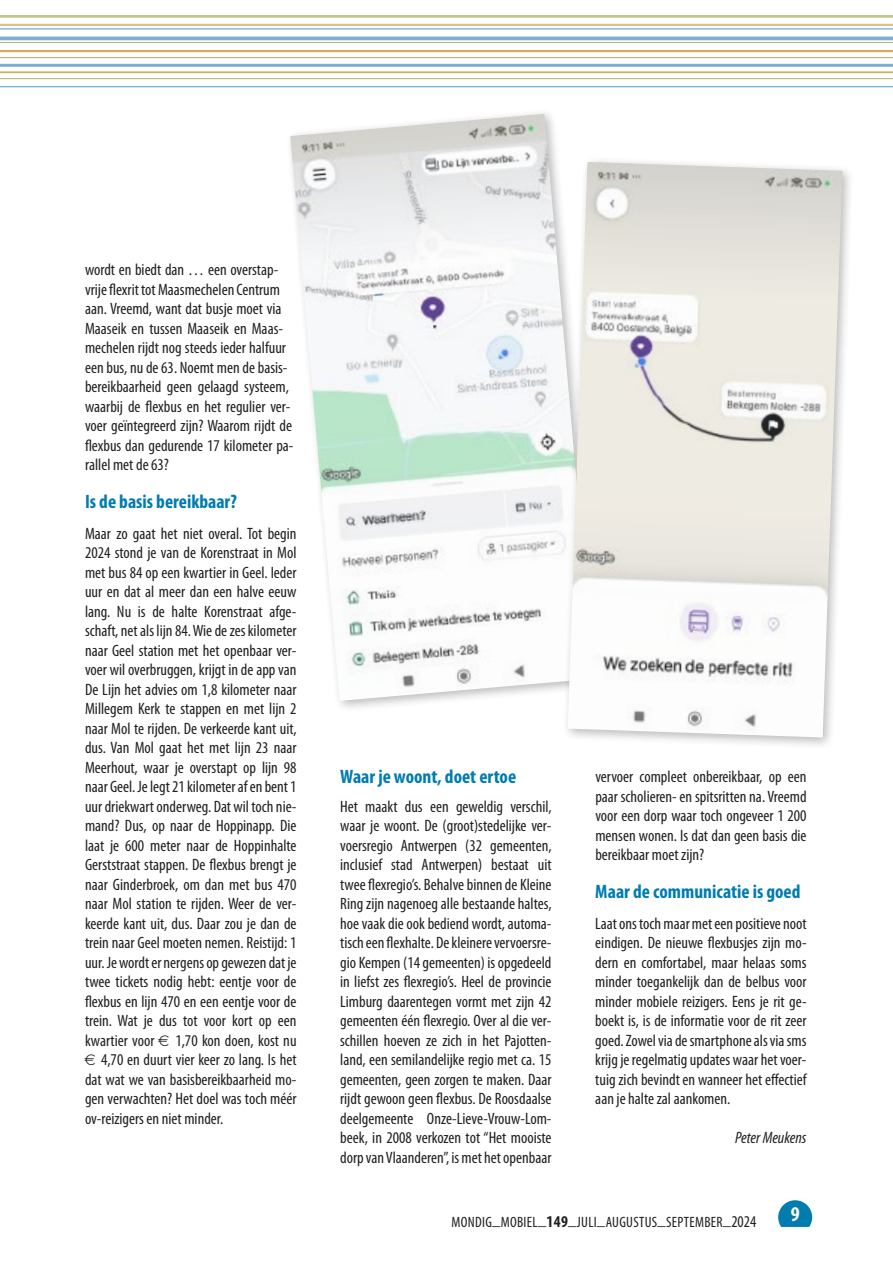
<style>
.page{position:relative;width:893px;height:1263px;background:#fff}
.page>*{position:absolute;margin:0;border:0;box-sizing:border-box;transform-origin:0 0}
.t1{font:700 condensed 21px "Myriad Pro";color:#fff}
.t2{font:700 condensed 19.5px "Myriad Pro";color:#007caf}
.t3{font:condensed 16.5px/19.5px "Myriad Pro";color:#231f20;text-align:justify}
.t4{font:italic condensed 16.5px "Myriad Pro";color:#231f20}
.t5{font:condensed 15px "Myriad Pro";letter-spacing:.02em;color:#231f20}
.s1{font-style:inherit}
.s2{font-size:16.5px}
.s3{font-weight:700;font-size:16.5px}
</style>
<div class="page">
<svg style="left:778px;top:1200px;width:34px;height:27px"></svg>
<hr style="left:0;top:15px;width:893px;height:3px;background:#c3c490">
<hr style="left:0;top:24px;width:893px;height:2px;background:#e4bd89">
<hr style="left:0;top:29px;width:893px;height:1px;background:#4c97c2">
<hr style="left:0;top:86px;width:893px;height:1px;background:#4c97c2">
<hr style="left:0;top:57px;width:893px;height:1px;background:#aeb26c">
<hr style="left:0;top:42px;width:893px;height:1px;background:#aeb26c">
<hr style="left:0;top:78px;width:893px;height:1px;background:#aeb26c">
<hr style="left:0;top:50px;width:893px;height:2px;background:#dba862">
<hr style="left:0;top:71px;width:893px;height:2px;background:#dba862">
<hr style="left:0;top:37px;width:893px;height:3px;background:#7faed0">
<hr style="left:0;top:64px;width:893px;height:3px;background:#7faed0">
<img style="left:290px;top:114px;width:272px;height:587px">
<div style="left:562px;top:156px;width:292px;height:593px;background:#231f20;opacity:.3"></div>
<img style="left:568px;top:162px;width:274px;height:575px">
<p class="t3" style="left:85px;top:260px;width:210px;text-align:left">wordt en biedt dan … een overstap&shy;vrije flexrit tot Maasmechelen Centrum aan. Vreemd, want dat busje moet via Maaseik en tussen Maaseik en Maas&shy;mechelen rijdt nog steeds ieder halfuur een bus, nu de 63. Noemt men de basis&shy;bereikbaarheid geen gelaagd systeem, waarbij de flexbus en het regulier ver&shy;voer geïntegreerd zijn? Waarom rijdt de flexbus dan gedurende 17 kilometer pa&shy;rallel met de 63?</p>
<p class="t2" style="left:85px;top:490px;width:153px">Is de basis bereikbaar?</p>
<p class="t3" style="left:85px;top:523px;width:213px">Maar zo gaat het niet overal. Tot begin 2024 stond je van de Korenstraat in Mol met bus 84 op een kwartier in Geel. Ieder uur en dat al meer dan een halve eeuw lang. Nu is de halte Korenstraat afge&shy;schaft, net als lijn 84. Wie de zes kilometer naar Geel station met het openbaar ver&shy;voer wil overbruggen, krijgt in de app van De Lijn het advies om 1,8 kilometer naar Millegem Kerk te stappen en met lijn 2 naar Mol te rijden. De verkeerde kant uit, dus. Van Mol gaat het met lijn 23 naar Meerhout, waar je overstapt op lijn 98 naar Geel. Je legt 21 kilometer af en bent 1 uur driekwart onderweg. Dat wil toch nie&shy;mand? Dus, op naar de Hoppinapp. Die laat je 600 meter naar de Hoppinhalte Gerststraat stappen. De flexbus brengt je naar Ginderbroek, om dan met bus 470 naar Mol station te rijden. Weer de ver&shy;keerde kant uit, dus. Daar zou je dan de trein naar Geel moeten nemen. Reistijd: 1 uur. Je wordt er nergens op gewezen dat je twee tickets nodig hebt: eentje voor de flexbus en lijn 470 en een eentje voor de trein. Wat je dus tot voor kort op een kwartier voor</p>
<p class="t3" style="left:175px;top:1030px;width:123px">1,70 kon doen, kost nu</p>
<p class="t3" style="left:101px;top:1050px;width:197px">4,70 en duurt vier keer zo lang. Is het</p>
<p class="t3" style="left:85px;top:1069px;width:213px">dat wat we van basisbereikbaarheid mo-</p>
<p class="t3" style="left:85px;top:1089px;width:213px">gen verwachten? Het doel was toch méér</p>
<p class="t3" style="left:85px;top:1108px;width:140px">ov-reizigers en niet minder.</p>
<p class="t2" style="left:340px;top:764px;width:178px">Waar je woont, doet ertoe</p>
<p class="t3" style="left:340px;top:796px;width:213px">Het maakt dus een geweldig verschil, waar je woont. De (groot)stedelijke ver&shy;voersregio Antwerpen (32 gemeenten, inclusief stad Antwerpen) bestaat uit twee flexregio’s. Behalve binnen de Kleine Ring zijn nagenoeg alle bestaande haltes, hoe vaak die ook bediend wordt, automa&shy;tisch een flexhalte. De kleinere vervoersre&shy;gio Kempen (14 gemeenten) is opgedeeld in liefst zes flexregio’s. Heel de provincie Limburg daarentegen vormt met zijn 42 gemeenten één flexregio. Over al die ver&shy;schillen hoeven ze zich in het Pajotten&shy;land, een semilandelijke regio met ca. 15 gemeenten, geen zorgen te maken. Daar rijdt gewoon geen flexbus. De Roosdaalse deelgemeente Onze-Lieve-Vrouw-Lom&shy;beek, in 2008 verkozen tot “Het mooiste dorp van Vlaanderen”, is met het openbaar</p>
<p class="t3" style="left:595px;top:767px;width:213px">vervoer compleet onbereikbaar, op een paar scholieren- en spitsritten na. Vreemd voor een dorp waar toch ongeveer 1 200 mensen wonen. Is dat dan geen basis die bereikbaar moet zijn?</p>
<p class="t2" style="left:595px;top:880px;width:207px">Maar de communicatie is goed</p>
<p class="t3" style="left:595px;top:913px;width:213px">Laat ons toch maar met een positieve noot eindigen. De nieuwe flexbusjes zijn mo&shy;dern en comfortabel, maar helaas soms minder toegankelijk dan de belbus voor minder mobiele reizigers. Eens je rit ge&shy;boekt is, is de informatie voor de rit zeer goed. Zowel via de smartphone als via sms krijg je regelmatig updates waar het voer&shy;tuig zich bevindt en wanneer het effectief aan je halte zal aankomen.</p>
<p class="t4" style="left:735px;top:1128px;width:73px">Peter Meukens</p>
<p class="t5" style="left:452px;top:1213px;width:306px"><span class="s1">MONDIG</span><span class="s2">_</span><span class="s1">MOBIEL</span><span class="s2">_</span><span class="s3">149</span><span class="s2">_</span>JULI<span class="s2">_</span>AUGUSTUS<span class="s2">_</span>SEPTEMBER<span class="s2">_2024</span></p>
<p class="t1" style="left:791px;top:1201px;width:10px">9</p>
</div>
